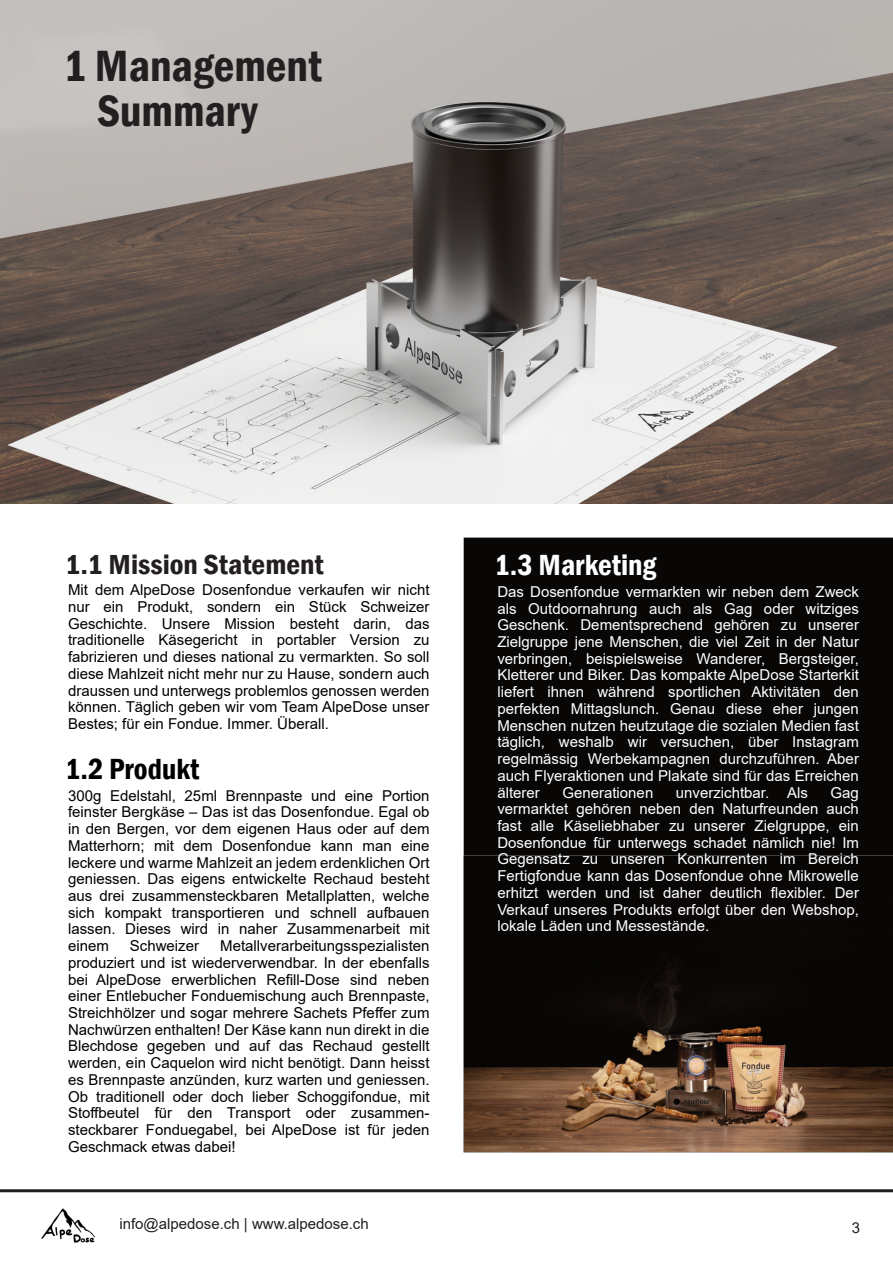
<style>
.page{position:relative;width:893px;height:1263px;background:#fff}
.page>*{position:absolute;margin:0;border:0;box-sizing:border-box;transform-origin:0 0}
.t1{font:600 condensed 45px/45px "Franklin Gothic";color:#231f20}
.t2{font:600 condensed 30px "Franklin Gothic";color:#fff}
.t3{font:600 condensed 30px "Franklin Gothic";color:#000}
.t4{font:600 condensed 28.35px "Franklin Gothic";color:#231f20;scale:1.06 1}
.t5{font:15px/16.6px "Arial";color:#000;text-align:justify}
.t6{font:15px/16.6px "Arial";color:#fff;text-align:justify}
.t7{font:15px "Arial";color:#231f20}
</style>
<div class="page">
<hr style="left:0;top:1189px;width:893px;height:3px;background:#231f20">
<img style="left:41px;top:1208px;width:54px;height:35px">
<img style="left:0;top:0;width:893px;height:504px">
<div style="left:463px;top:537px;width:430px;height:319px;background:#090706"></div>
<img style="left:463px;top:856px;width:430px;height:297px">
<h1 class="t1" style="left:97px;top:48px;width:226px;text-indent:-34px">1 Management<br>Summary</h1>
<h3 class="t4" style="left:65px;top:554px;width:246px">1.1 Mission Statement</h3>
<p class="t5" style="left:68px;top:583px;width:363px">Mit dem AlpeDose Dosenfondue verkaufen wir nicht nur ein Produkt, sondern ein Stück Schweizer Geschichte. Unsere Mission besteht darin, das traditionelle Käsegericht in portabler Version zu fabrizieren und dieses national zu vermarkten. So soll diese Mahlzeit nicht mehr nur zu Hause, sondern auch draussen und unterwegs problemlos genossen werden können. Täglich geben wir vom Team AlpeDose unser Bestes; für ein Fondue. Immer. Überall.</p>
<h2 class="t3" style="left:65px;top:758px;width:136px">1.2 Produkt</h2>
<p class="t5" style="left:68px;top:788px;width:363px">300g Edelstahl, 25ml Brennpaste und eine Portion feinster Bergkäse – Das ist das Dosenfondue. Egal ob in den Bergen, vor dem eigenen Haus oder auf dem Matterhorn; mit dem Dosenfondue kann man eine leckere und warme Mahlzeit an jedem erdenklichen Ort geniessen. Das eigens entwickelte Rechaud besteht aus drei zusammensteckbaren Metallplatten, welche sich kompakt transportieren und schnell aufbauen lassen. Dieses wird in naher Zusammenarbeit mit einem</p>
<p class="t5" style="left:130px;top:939px;width:71px">Schweizer</p>
<p class="t5" style="left:68px;top:939px;width:363px;text-indent:152px">Metallverarbeitungsspezialisten produziert und ist wiederverwendbar. In der ebenfalls bei AlpeDose erwerblichen Refill-Dose sind neben einer Entlebucher Fonduemischung auch Brennpaste, Streichhölzer und sogar mehrere Sachets Pfeffer zum Nachwürzen enthalten! Der Käse kann nun direkt in die Blechdose gegeben und auf das Rechaud gestellt werden, ein Caquelon wird nicht benötigt. Dann heisst es Brennpaste anzünden, kurz warten und geniessen.<br>Ob traditionell oder doch lieber Schoggifondue, mit Stoffbeutel für den Transport oder zusammen&shy;steckbarer Fonduegabel, bei AlpeDose ist für jeden Geschmack etwas dabei!</p>
<h2 class="t2" style="left:494px;top:554px;width:163px">1.3 Marketing</h2>
<p class="t6" style="left:497px;top:585px;width:363px">Das Dosenfondue vermarkten wir neben dem Zweck als Outdoornahrung auch als Gag oder witziges Geschenk. Dementsprechend gehören zu unserer Zielgruppe jene Menschen, die viel Zeit in der Natur verbringen, beispielsweise Wanderer, Bergsteiger, Kletterer und Biker. Das kompakte AlpeDose Starterkit liefert ihnen während sportlichen Aktivitäten den perfekten Mittagslunch. Genau diese eher jungen Menschen nutzen heutzutage die sozialen Medien fast täglich, weshalb wir versuchen, über Instagram regelmässig Werbekampagnen durchzuführen. Aber auch Flyeraktionen und Plakate sind für das Erreichen älterer</p>
<p class="t6" style="left:497px;top:785px;width:363px;text-indent:333px">Gag vermarktet gehören neben den Naturfreunden auch fast alle Käseliebhaber zu unserer Zielgruppe, ein Dosenfondue für unterwegs schadet nämlich nie! Im Gegensatz zu unseren Konkurrenten im Bereich Fertigfondue kann das Dosenfondue ohne Mikrowelle erhitzt werden und ist daher deutlich flexibler. Der Verkauf unseres Produkts erfolgt über den Webshop, lokale Läden und Messestände.</p>
<p class="t6" style="left:562px;top:785px;width:92px">Generationen</p>
<p class="t6" style="left:676px;top:785px;width:134px">unverzichtbar. Als</p>
<p class="t7" style="left:119px;top:1218px;width:251px">info@alpedose.ch | www.alpedose.ch</p>
<p class="t7" style="left:852px;top:1222px;width:10px">3</p>
</div>
